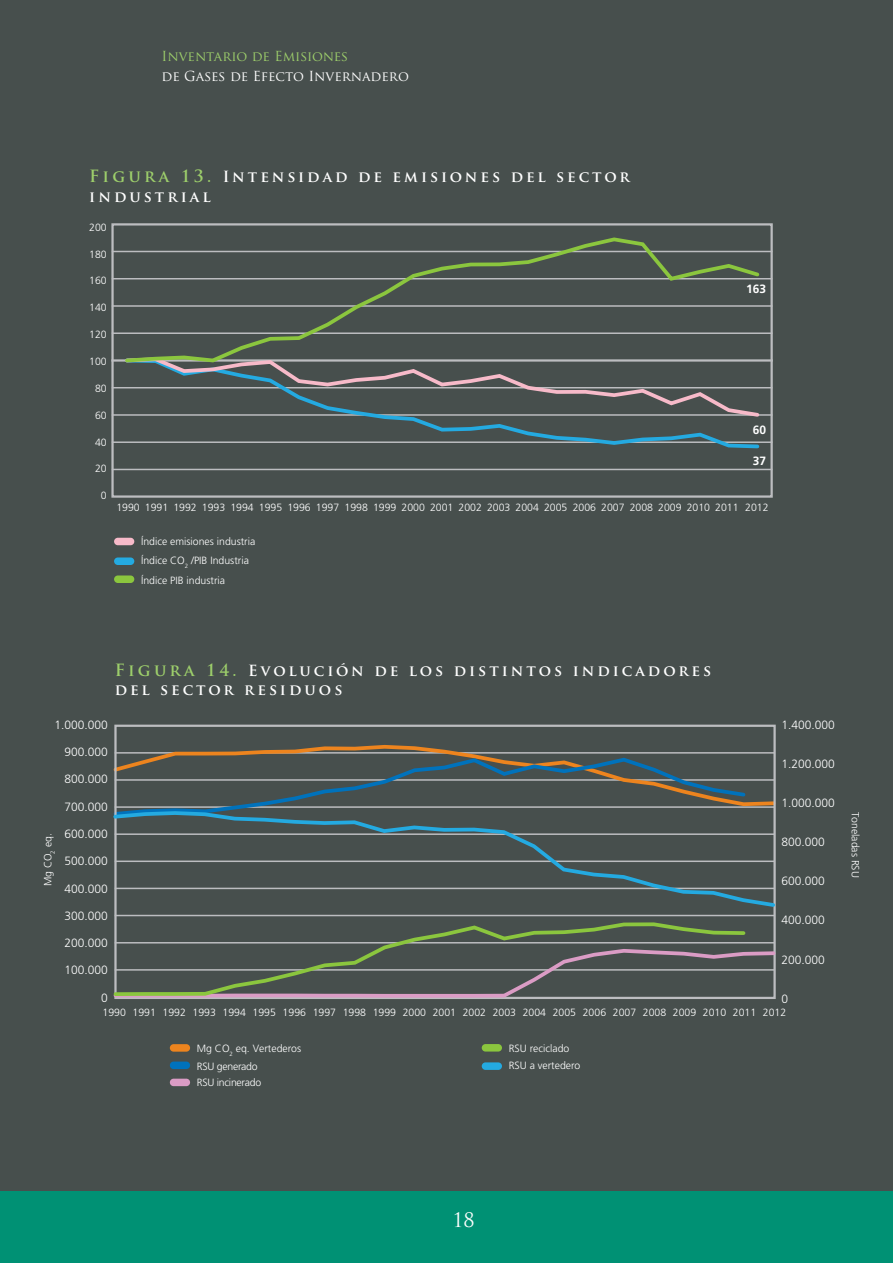
<style>
.page{position:relative;width:893px;height:1263px;background:#fff}
.page>*{position:absolute;margin:0;border:0;box-sizing:border-box;transform-origin:0 0}
.t1{font:19.5px "Trajan Pro";color:#fff}
.t2{font:700 15px/19.5px "Trajan Pro";letter-spacing:.2em;color:#fff}
.t3{font:13.5px "Trajan Pro";color:#fff}
.t4{font:13.5px "Trajan Pro";color:#9dce6b}
.t5{font:300 12px "Frutiger";color:#fff}
.t6{font:700 12px "Frutiger";letter-spacing:.005em;color:#fff}
.t7{font:300 10.5px/19.4px "Frutiger";color:#fff}
.t8{font:300 10.5px "Frutiger";letter-spacing:-.025em;color:#fff}
.s1{font-size:16.5px;color:#9dce6b}
</style>
<div class="page">
<div style="left:0;top:0;width:893px;height:66px;background:#474f4d"></div>
<div style="left:0;top:1191px;width:893px;height:72px;background:#009174"></div>
<div style="left:0;top:66px;width:893px;height:1125px;background:#474f4d"></div>
<hr style="left:115px;top:942px;width:658px;height:1px;background:#bcbdc0">
<hr style="left:115px;top:915px;width:658px;height:1px;background:#bcbdc0">
<svg style="left:113px;top:745px;width:660px;height:64px"></svg>
<div style="left:170px;top:1044px;width:20px;height:8px;background:#ed841e;border-radius:4px"></div>
<div style="left:482px;top:1044px;width:20px;height:7px;background:#8bc63e;border-radius:4px"></div>
<div style="left:170px;top:1061px;width:20px;height:8px;background:#0072bc;border-radius:4px"></div>
<div style="left:482px;top:1062px;width:20px;height:8px;background:#24aae1;border-radius:4px"></div>
<div style="left:170px;top:1079px;width:20px;height:7px;background:#db9cc5;border-radius:4px"></div>
<svg style="left:114px;top:947px;width:662px;height:52px"></svg>
<svg style="left:113px;top:920px;width:634px;height:78px"></svg>
<svg style="left:113px;top:809px;width:663px;height:100px"></svg>
<div style="left:111px;top:223px;width:662px;height:275px;border:2px solid #bcbdc0"></div>
<hr style="left:113px;top:251px;width:659px;height:1px;background:#bcbdc0">
<hr style="left:113px;top:278px;width:659px;height:1px;background:#bcbdc0">
<hr style="left:113px;top:305px;width:659px;height:2px;background:#bcbdc0">
<hr style="left:113px;top:332px;width:659px;height:2px;background:#bcbdc0">
<hr style="left:113px;top:359px;width:659px;height:3px;background:#bcbdc0">
<hr style="left:113px;top:387px;width:659px;height:1px;background:#bcbdc0">
<hr style="left:113px;top:414px;width:659px;height:2px;background:#bcbdc0">
<hr style="left:113px;top:441px;width:659px;height:2px;background:#bcbdc0">
<hr style="left:113px;top:469px;width:659px;height:1px;background:#bcbdc0">
<div style="left:114px;top:557px;width:20px;height:8px;background:#24aae1;border-radius:4px"></div>
<div style="left:114px;top:538px;width:20px;height:7px;background:#f7bac9;border-radius:4px"></div>
<div style="left:114px;top:575px;width:20px;height:8px;background:#8bc63e;border-radius:4px"></div>
<svg style="left:123px;top:419px;width:638px;height:30px"></svg>
<svg style="left:123px;top:364px;width:639px;height:55px"></svg>
<svg style="left:123px;top:237px;width:639px;height:127px"></svg>
<p class="t4" style="left:162px;top:48px;width:188px">Inventario de Emisiones</p>
<p class="t3" style="left:162px;top:67px;width:249px">de Gases de Efecto Invernadero</p>
<h2 class="t2" style="left:89px;top:167px;width:542px"><span class="s1">Figura 13.</span> Intensidad de emisiones del sector industrial</h2>
<p class="t7" style="left:89px;top:217px;width:19px">200</p>
<p class="t7" style="left:89px;top:244px;width:19px">180</p>
<p class="t7" style="left:89px;top:271px;width:19px">160</p>
<p class="t7" style="left:89px;top:298px;width:19px">140</p>
<p class="t7" style="left:89px;top:325px;width:19px">120</p>
<p class="t7" style="left:89px;top:352px;width:19px">100</p>
<p class="t7" style="left:95px;top:379px;width:13px">80</p>
<p class="t7" style="left:95px;top:405px;width:13px">60</p>
<p class="t7" style="left:95px;top:432px;width:13px">40</p>
<p class="t7" style="left:95px;top:459px;width:13px">20</p>
<p class="t7" style="left:101px;top:486px;width:7px">0</p>
<p class="t7" style="left:116px;top:498px;width:654px">1990 1991 1992 1993 1994 1995 1996 1997 1998 1999 2000 2001 2002 2003 2004 2005 2006 2007 2008 2009 2010 2011 2012</p>
<p class="t7" style="left:141px;top:532px;width:116px">Índice emisiones industria<br>Índice CO<sub>2</sub> /PIB Industria<br>Índice PIB industria</p>
<p class="t6" style="left:746px;top:281px;width:22px">163</p>
<p class="t6" style="left:753px;top:422px;width:15px">60</p>
<p class="t6" style="left:753px;top:453px;width:15px">37</p>
<h2 class="t2" style="left:115px;top:661px;width:598px"><span class="s1">Figura 14.</span> E volución de los distintos indicadores del sector residuos</h2>
<p class="t5" style="left:55px;top:718px;width:55px">1.000.000</p>
<p class="t5" style="left:65px;top:745px;width:45px">900.000</p>
<p class="t5" style="left:65px;top:772px;width:45px">800.000</p>
<p class="t7" style="left:38px;top:886px;width:55px;rotate:-90deg">Mg CO<sub>2</sub> eq.</p>
<p class="t5" style="left:65px;top:800px;width:45px">700.000</p>
<p class="t5" style="left:65px;top:827px;width:45px">600.000</p>
<p class="t5" style="left:65px;top:854px;width:45px">500.000</p>
<p class="t5" style="left:65px;top:882px;width:45px">400.000</p>
<p class="t5" style="left:65px;top:909px;width:45px">300.000</p>
<p class="t5" style="left:65px;top:936px;width:45px">200.000</p>
<p class="t5" style="left:65px;top:963px;width:45px">100.000</p>
<p class="t5" style="left:101px;top:991px;width:8px">0</p>
<p class="t5" style="left:781px;top:718px;width:55px">1.400.000</p>
<p class="t5" style="left:781px;top:757px;width:55px">1.200.000</p>
<p class="t5" style="left:781px;top:796px;width:55px">1.000.000</p>
<p class="t5" style="left:781px;top:835px;width:45px">800.000</p>
<p class="t5" style="left:781px;top:874px;width:45px">600.000</p>
<p class="t5" style="left:781px;top:913px;width:45px">400.000</p>
<p class="t5" style="left:781px;top:953px;width:45px">200.000</p>
<p class="t5" style="left:781px;top:992px;width:8px">0</p>
<p class="t7" style="left:103px;top:1003px;width:685px">1990 1991 1992 1993 1994 1995 1996 1997 1998 1999 2000 2001 2002 2003 2004 2005 2006 2007 2008 2009 2010 2011 2012</p>
<p class="t7" style="left:197px;top:1039px;width:106px">Mg CO<sub>2</sub> eq. Vertederos</p>
<p class="t7" style="left:509px;top:1039px;width:62px">RSU reciclado</p>
<p class="t8" style="left:197px;top:1060px;width:62px">RSU generado</p>
<p class="t7" style="left:509px;top:1056px;width:73px">RSU a vertedero</p>
<p class="t8" style="left:197px;top:1077px;width:66px">RSU incinerado</p>
<p class="t7" style="left:865px;top:812px;width:67px;rotate:90deg">Toneladas RSU</p>
<h1 class="t1" style="left:452px;top:1207px;width:24px">18</h1>
</div>
